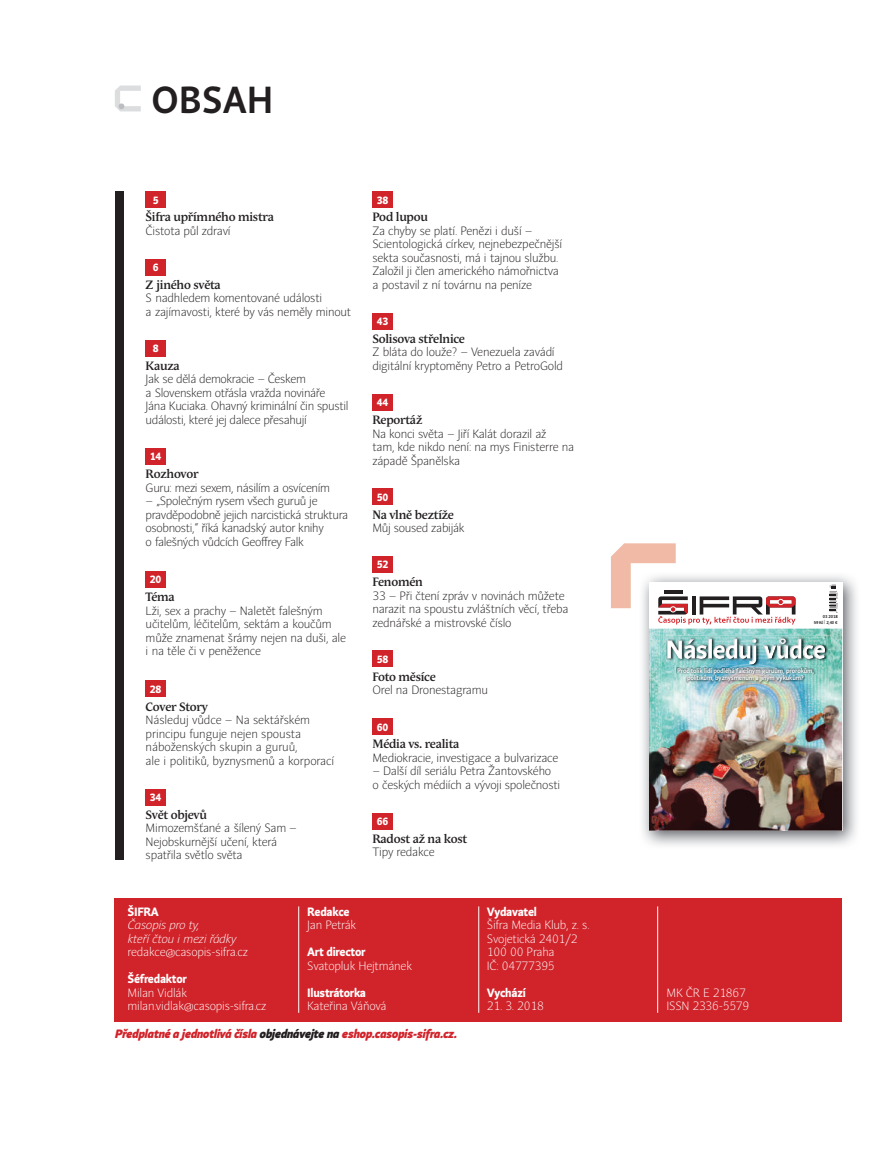
<style>
.page{position:relative;width:893px;height:1149px;background:#fff}
.page>*{position:absolute;margin:0;border:0;box-sizing:border-box;transform-origin:0 0}
.t1{font:700 37.5px "Andulka Sans";color:#231f20}
.t2{font:300 12px/13.5px "Andulka Sans";letter-spacing:-.02em;color:#231f20}
.t3{font:300 12px/13.5px "Andulka Sans";letter-spacing:-.02em;color:#fff}
.t4{font:700 12px "Andulka Serif";letter-spacing:-.02em;color:#231f20}
.t5{font:italic 500 12px "Andulka Sans";letter-spacing:-.02em;color:#d1232a}
.t6{font:700 12px "Andulka Sans Text";letter-spacing:-.02em;color:#fff}
.t7{font:italic 300 12px/13.5px "Andulka Sans";letter-spacing:-.02em;color:#fff}
.t8{font:700 10.5px "Andulka Sans Text";letter-spacing:-.02em;color:#fff}
.t9{font:500 6.6px/7.4px "Andulka Sans";letter-spacing:-.025em;color:#fff;text-align:center}
.t10{font:700 4.2px/5.6px "Andulka Sans";letter-spacing:-.02em;color:#231f20;text-align:right}
.s1{color:#231f20}
</style>
<div class="page">
<svg style="left:115px;top:85px;width:26px;height:26px"></svg>
<div style="left:146px;top:191px;width:20px;height:17px;background:#d1232a"></div>
<div style="left:146px;top:259px;width:20px;height:16px;background:#d1232a"></div>
<div style="left:146px;top:340px;width:20px;height:16px;background:#d1232a"></div>
<div style="left:146px;top:448px;width:20px;height:16px;background:#d1232a"></div>
<div style="left:146px;top:571px;width:20px;height:16px;background:#d1232a"></div>
<div style="left:146px;top:680px;width:20px;height:17px;background:#d1232a"></div>
<div style="left:146px;top:788px;width:20px;height:17px;background:#d1232a"></div>
<div style="left:372px;top:191px;width:21px;height:17px;background:#d1232a"></div>
<div style="left:372px;top:313px;width:21px;height:16px;background:#d1232a"></div>
<div style="left:372px;top:394px;width:21px;height:16px;background:#d1232a"></div>
<div style="left:372px;top:488px;width:21px;height:17px;background:#d1232a"></div>
<div style="left:372px;top:556px;width:21px;height:16px;background:#d1232a"></div>
<div style="left:372px;top:650px;width:21px;height:17px;background:#d1232a"></div>
<div style="left:372px;top:718px;width:21px;height:16px;background:#d1232a"></div>
<div style="left:372px;top:812px;width:21px;height:17px;background:#d1232a"></div>
<div style="left:115px;top:191px;width:9px;height:668px;background:#231f20"></div>
<div style="left:115px;top:897px;width:727px;height:123px;background:#d1232a"></div>
<hr style="left:298px;top:906px;width:1px;height:106px;background:#fff">
<hr style="left:478px;top:906px;width:1px;height:106px;background:#fff">
<hr style="left:657px;top:906px;width:1px;height:106px;background:#fff">
<img style="left:642px;top:575px;width:215px;height:271px">
<div style="left:649px;top:582px;width:193px;height:248px;background:#fff"></div>
<img style="left:649px;top:628px;width:193px;height:202px">
<svg style="left:611px;top:543px;width:184px;height:81px"></svg>
<svg style="left:829px;top:584px;width:9px;height:29px"></svg>
<img style="left:666px;top:635px;width:163px;height:31px">
<img style="left:667px;top:638px;width:158px;height:26px">
<img style="left:676px;top:666px;width:139px;height:16px">
<h1 class="t1" style="left:151px;top:77px;width:123px">OBSAH</h1>
<p class="t8" style="left:153px;top:193px;width:7px">5</p>
<p class="t4" style="left:146px;top:210px;width:130px">Šifra upřímného mistra</p>
<p class="t2" style="left:146px;top:224px;width:87px">Čistota půl zdraví</p>
<p class="t8" style="left:153px;top:261px;width:7px">6</p>
<p class="t4" style="left:146px;top:277px;width:77px">Z jiného světa</p>
<p class="t2" style="left:146px;top:291px;width:207px">S nadhledem komentované události<br>a zajímavosti, které by vás neměly minout</p>
<p class="t8" style="left:153px;top:342px;width:7px">8</p>
<p class="t4" style="left:146px;top:358px;width:36px">Kauza</p>
<p class="t2" style="left:146px;top:372px;width:204px">Jak se dělá demokracie – Českem<br>a Slovenskem otřásla vražda novináře Jána Kuciaka. ohavný kriminální čin spustil události, které jej dalece přesahují</p>
<p class="t8" style="left:150px;top:450px;width:13px">14</p>
<p class="t4" style="left:146px;top:466px;width:54px">Rozhovor</p>
<p class="t2" style="left:146px;top:480px;width:186px">Guru: mezi sexem, násilím a osvícením</p>
<p class="t2" style="left:146px;top:494px;width:204px">– „Společným rysem všech guruů je pravděpodobně jejich narcistická struktura osobnosti,“ říká kanadský autor knihy<br>o falešných vůdcích Geoffrey Falk</p>
<p class="t8" style="left:150px;top:573px;width:13px">20</p>
<p class="t4" style="left:146px;top:589px;width:31px">Téma</p>
<p class="t2" style="left:146px;top:603px;width:202px">Lži, sex a prachy – Naletět falešným učitelům, léčitelům, sektám a koučům může znamenat šrámy nejen na duši, ale i na těle či v peněžence</p>
<p class="t8" style="left:150px;top:682px;width:13px">28</p>
<p class="t4" style="left:146px;top:699px;width:64px">Cover Story</p>
<p class="t2" style="left:146px;top:713px;width:190px">Následuj vůdce – Na sektářském principu funguje nejen spousta náboženských skupin a guruů,<br>ale i politiků, byznysmenů a korporací</p>
<p class="t8" style="left:150px;top:790px;width:13px">34</p>
<p class="t4" style="left:146px;top:807px;width:63px">Svět objevů</p>
<p class="t2" style="left:146px;top:821px;width:153px">Mimozemšťané a šílený Sam –<br>Nejobskurnější učení, která spatřila světlo světa</p>
<p class="t8" style="left:377px;top:193px;width:13px">38</p>
<p class="t4" style="left:372px;top:210px;width:57px">Pod lupou</p>
<p class="t2" style="left:372px;top:224px;width:191px">Za chyby se platí. Penězi i duší – Scientologická církev, nejnebezpečnější sekta současnosti, má i tajnou službu.<br>Založil ji člen amerického námořnictva a postavil z ní továrnu na peníze</p>
<p class="t8" style="left:377px;top:315px;width:13px">43</p>
<p class="t4" style="left:372px;top:331px;width:94px">Solisova střelnice</p>
<p class="t2" style="left:372px;top:345px;width:192px">Z bláta do louže? – venezuela zavádí digitální kryptoměny Petro a PetroGold</p>
<p class="t8" style="left:377px;top:396px;width:13px">44</p>
<p class="t4" style="left:372px;top:412px;width:51px">Reportáž</p>
<p class="t2" style="left:372px;top:426px;width:203px">Na konci světa – Jiří Kalát dorazil až<br>tam, kde nikdo není: na mys Finisterre na západě Španělska</p>
<p class="t8" style="left:377px;top:490px;width:13px">50</p>
<p class="t4" style="left:372px;top:507px;width:83px">Na vlně beztíže</p>
<p class="t2" style="left:372px;top:521px;width:94px">Můj soused zabiják</p>
<p class="t8" style="left:377px;top:558px;width:13px">52</p>
<p class="t4" style="left:372px;top:574px;width:52px">Fenomén</p>
<p class="t2" style="left:372px;top:588px;width:198px">33 – Při čtení zpráv v novinách můžete narazit na spoustu zvláštních věcí, třeba zednářské a mistrovské číslo</p>
<p class="t8" style="left:377px;top:652px;width:13px">58</p>
<p class="t4" style="left:372px;top:669px;width:65px">Foto měsíce</p>
<p class="t2" style="left:372px;top:683px;width:117px">orel na Dronestagramu</p>
<p class="t8" style="left:377px;top:720px;width:13px">60</p>
<p class="t4" style="left:372px;top:736px;width:88px">Média vs. realita</p>
<p class="t2" style="left:372px;top:750px;width:188px">Mediokracie, investigace a bulvarizace</p>
<p class="t2" style="left:372px;top:764px;width:189px">– Další díl seriálu Petra Žantovského o českých médiích a vývoji společnosti</p>
<p class="t8" style="left:377px;top:814px;width:13px">66</p>
<p class="t4" style="left:372px;top:831px;width:96px">Radost až na kost</p>
<p class="t2" style="left:372px;top:845px;width:64px">tipy redakce</p>
<p class="t6" style="left:128px;top:903px;width:33px">ŠIFRA</p>
<p class="t7" style="left:128px;top:918px;width:110px">Časopis pro ty,<br>kteří čtou i mezi řádky</p>
<p class="t3" style="left:128px;top:945px;width:122px">redakce@casopis-sifra.cz</p>
<p class="t6" style="left:128px;top:971px;width:61px">Šéfredaktor</p>
<p class="t3" style="left:128px;top:985px;width:140px">Milan vidlák milan.vidlak@casopis-sifra.cz</p>
<p class="t6" style="left:307px;top:903px;width:44px">Redakce</p>
<p class="t3" style="left:307px;top:918px;width:51px">Jan Petrák</p>
<p class="t6" style="left:307px;top:944px;width:60px">Art director</p>
<p class="t3" style="left:307px;top:958px;width:106px">Svatopluk Hejtmánek</p>
<p class="t6" style="left:307px;top:984px;width:60px">Ilustrátorka</p>
<p class="t3" style="left:307px;top:999px;width:81px">Kateřina váňová</p>
<p class="t5" style="left:115px;top:1025px;width:344px">Předplatné a jednotlivá čísla <span class="s1">objednávejte na</span> eshop.casopis-sifra.cz.</p>
<p class="t6" style="left:487px;top:903px;width:52px">Vydavatel</p>
<p class="t3" style="left:487px;top:918px;width:104px">Šifra Media Klub, z. s.<br>Svojetická 2401/2<br>100 00 Praha<br>IČ: 04777395</p>
<p class="t6" style="left:487px;top:984px;width:40px">Vychází</p>
<p class="t3" style="left:487px;top:999px;width:58px">21. 3. 2018</p>
<p class="t10" style="left:814px;top:613px;width:25px">03 2018<br>59 Kč <sup>|</sup> 2,40 €</p>
<p class="t9" style="left:677px;top:666px;width:139px">Proč tolik lidí podléhá falešným guruům, prorokům, politikům, byznysmenům a jiným vykukům?</p>
<p class="t3" style="left:666px;top:985px;width:84px">MK Čr e 21867<br>ISSN 2336-5579</p>
</div>
